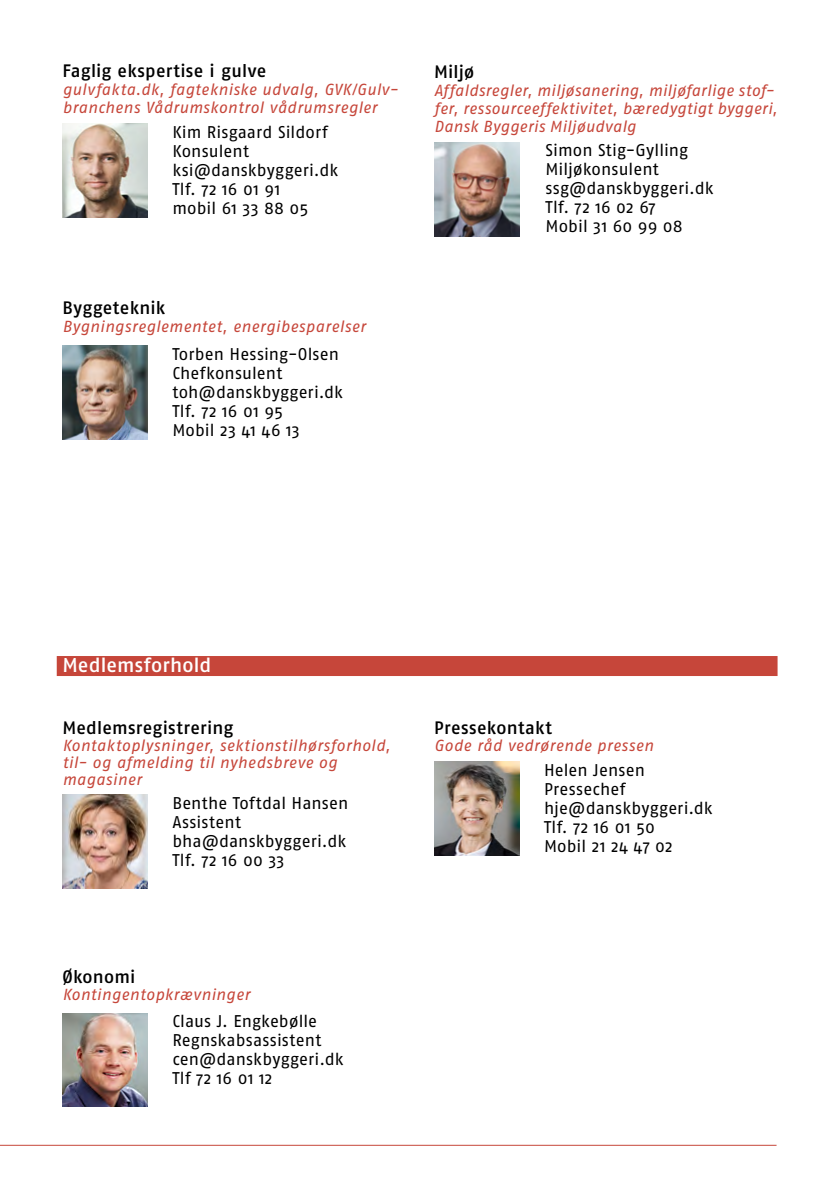
<style>
.page{position:relative;width:840px;height:1191px;background:#fff}
.page>*{position:absolute;margin:0;border:0;box-sizing:border-box;transform-origin:0 0}
.Over{font:20px "Fago No Med Tf";letter-spacing:.01em;color:#fff}
.Mellem{font:18px "Fago No Med";letter-spacing:.015em;color:#000}
.broed{font:17px "Fago No";letter-spacing:.005em;color:#000}
.broed-2{font:17px "Fago No";letter-spacing:.025em;color:#000}
.broed-3{font:17px "Fago No";letter-spacing:.03em;color:#000}
.Mellem-2{font:italic 16px/18px "Fago No";letter-spacing:.02em;color:#c6463a}
</style>
<div class="page">
<div style="left:57px;top:656px;width:720px;height:20px;background:#c6463a"></div>
<img style="left:62px;top:1013px;width:85px;height:93px">
<img style="left:62px;top:346px;width:85px;height:93px">
<hr style="left:0;top:1145px;width:776px;height:1px;background:#c6463a">
<img style="left:434px;top:143px;width:85px;height:93px">
<img style="left:62px;top:795px;width:85px;height:93px">
<img style="left:62px;top:124px;width:85px;height:93px">
<img style="left:434px;top:762px;width:85px;height:93px">
<p class="Mellem" style="left:62px;top:60px;width:205px">Faglig ekspertise i gulve</p>
<p class="Mellem-2" style="left:62px;top:80px;width:337px">gulvfakta.dk, fagtekniske udvalg, GVK/Gulv&shy;branchens Vådrumskontrol vådrumsregler</p>
<p class="broed" style="left:172px;top:122px;width:157px">Kim Risgaard Sildorf</p>
<p class="broed" style="left:172px;top:141px;width:78px">Konsulent</p>
<p class="broed" style="left:172px;top:160px;width:167px">ksi@danskbyggeri.dk</p>
<p class="broed-3" style="left:172px;top:179px;width:109px">Tlf. 72 16 01 91</p>
<p class="broed" style="left:172px;top:198px;width:137px">mobil 61 33 88 05</p>
<p class="Mellem" style="left:62px;top:297px;width:104px">Byggeteknik</p>
<p class="Mellem-2" style="left:62px;top:317px;width:304px">Bygningsreglementet, energibesparelser</p>
<p class="broed" style="left:172px;top:344px;width:168px">Torben Hessing-Olsen</p>
<p class="broed" style="left:172px;top:363px;width:111px">Chefkonsulent</p>
<p class="broed" style="left:172px;top:382px;width:172px">toh@danskbyggeri.dk</p>
<p class="broed-2" style="left:172px;top:401px;width:112px">Tlf. 72 16 01 95</p>
<p class="broed" style="left:172px;top:420px;width:129px">Mobil 23 41 46 13</p>
<p class="Mellem" style="left:434px;top:61px;width:42px">Miljø</p>
<p class="Mellem-2" style="left:434px;top:81px;width:344px">Affaldsregler, miljøsanering, miljøfarlige stof&shy;fer, ressourceeffektivitet, bæredygtigt byggeri,<br>Dansk Byggeris Miljøudvalg</p>
<p class="broed" style="left:545px;top:141px;width:144px">Simon Stig-Gylling</p>
<p class="broed" style="left:545px;top:160px;width:115px">Miljøkonsulent</p>
<p class="broed" style="left:545px;top:179px;width:169px">ssg@danskbyggeri.dk</p>
<p class="broed" style="left:545px;top:198px;width:111px">Tlf. 72 16 02 67</p>
<p class="broed" style="left:545px;top:217px;width:139px">Mobil 31 60 99 08</p>
<p class="Over" style="left:62px;top:654px;width:150px">Medlemsforhold</p>
<p class="Mellem" style="left:62px;top:717px;width:172px">Medlemsregistrering</p>
<p class="Mellem-2" style="left:62px;top:737px;width:329px;line-height:17px">Kontaktoplysninger, sektionstilhørsforhold, til- og afmelding til nyhedsbreve og magasiner</p>
<p class="broed" style="left:172px;top:793px;width:177px">Benthe Toftdal Hansen</p>
<p class="broed" style="left:172px;top:812px;width:70px">Assistent</p>
<p class="broed" style="left:172px;top:831px;width:175px">bha@danskbyggeri.dk</p>
<p class="broed" style="left:172px;top:850px;width:114px">Tlf. 72 16 00 33</p>
<p class="Mellem" style="left:62px;top:966px;width:75px">Økonomi</p>
<p class="Mellem-2" style="left:62px;top:985px;width:189px">Kontingentopkrævninger</p>
<p class="broed" style="left:172px;top:1011px;width:146px">Claus J. Engkebølle</p>
<p class="broed" style="left:172px;top:1030px;width:150px">Regnskabsassistent</p>
<p class="broed" style="left:172px;top:1049px;width:173px">cen@danskbyggeri.dk</p>
<p class="broed-2" style="left:172px;top:1068px;width:102px">Tlf 72 16 01 12</p>
<p class="Mellem" style="left:434px;top:717px;width:119px">Pressekontakt</p>
<p class="Mellem-2" style="left:434px;top:736px;width:220px">Gode råd vedrørende pressen</p>
<p class="broed" style="left:543px;top:760px;width:102px">Helen Jensen</p>
<p class="broed" style="left:543px;top:779px;width:83px">Pressechef</p>
<p class="broed" style="left:543px;top:798px;width:170px">hje@danskbyggeri.dk</p>
<p class="broed-2" style="left:543px;top:817px;width:112px">Tlf. 72 16 01 50</p>
<p class="broed" style="left:543px;top:836px;width:130px">Mobil 21 24 47 02</p>
</div>
